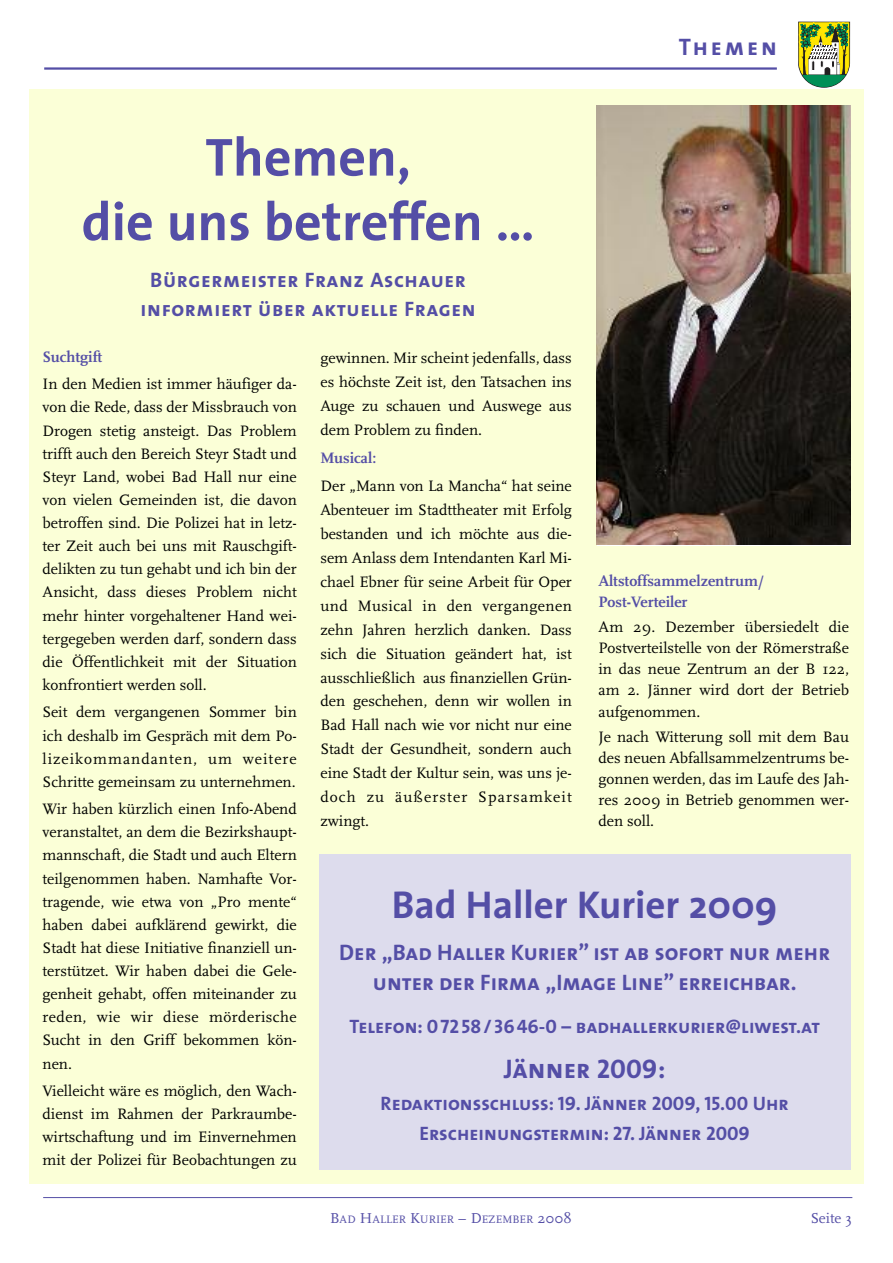
<style>
.page{position:relative;width:893px;height:1263px;background:#fff}
.page>*{position:absolute;margin:0;border:0;box-sizing:border-box;transform-origin:0 0}
.t1{font:700 54px/64.5px "The Sans";color:#544ea6;text-align:center}
.t2{font:700 39px "The Sans";color:#544ea6}
.t3{font:27px "The Sans Bold Caps";color:#544ea6}
.t4{font:24px "The Sans Bold Caps";letter-spacing:.12em;color:#544ea6}
.t5{font:22.5px/29.7px "The Sans Bold Caps";color:#544ea6;text-align:center}
.t6{font:21px/29.7px "The Sans Bold Caps";letter-spacing:.03em;color:#544ea6;text-align:center}
.t7{font:19.5px/29.7px "The Sans Bold Caps";color:#544ea6;text-align:center}
.t8{font:15.75px/23.1px "Scala";color:#000;text-align:justify}
.t9{font:700 15.75px/21px "Scala";color:#544ea6}
.t10{font:15px "Scala";color:#544ea6}
.t11{font:11.25px "Scala";color:#544ea6}
.s1{font-size:15px}
</style>
<div class="page">
<div style="left:29px;top:89px;width:834px;height:1095px;background:#fbffd7"></div>
<svg style="left:798px;top:22px;width:52px;height:66px"></svg>
<hr style="left:43px;top:1197px;width:809px;height:1px;background:#544ea6">
<hr style="left:44px;top:67px;width:733px;height:3px;background:#544ea6">
<img style="left:597px;top:106px;width:253px;height:438px">
<div style="left:319px;top:854px;width:531px;height:315px;background:#dddced"></div>
<h3 class="t4" style="left:679px;top:38px;width:100px">Themen</h3>
<h1 class="t1" style="left:82px;top:130px;width:455px">Themen,<br>die uns betreffen …</h1>
<h3 class="t6" style="left:140px;top:267px;width:337px">Bürgermeister Franz Aschauer informiert über aktuelle Fragen</h3>
<p class="t9" style="left:43px;top:346px;width:61px">Suchtgift</p>
<p class="t8" style="left:43px;top:372px;width:256px">In den Medien ist immer häufiger da&shy;von die Rede, dass der Missbrauch von Drogen stetig ansteigt. Das Problem trifft auch den Bereich Steyr Stadt und Steyr Land, wobei Bad Hall nur eine von vielen Gemeinden ist, die davon betroffen sind. Die Polizei hat in letz&shy;ter Zeit auch bei uns mit Rauschgift&shy;delikten zu tun gehabt und ich bin der Ansicht, dass dieses Problem nicht mehr hinter vorgehaltener Hand wei&shy;tergegeben werden darf, sondern dass die Öffentlichkeit mit der Situation konfrontiert werden soll.</p>
<p class="t8" style="left:43px;top:700px;width:256px">Seit dem vergangenen Sommer bin ich deshalb im Gespräch mit dem Po&shy;lizeikommandanten, um weitere Schritte gemeinsam zu unternehmen.</p>
<p class="t8" style="left:43px;top:797px;width:256px">Wir haben kürzlich einen Info-Abend veranstaltet, an dem die Bezirkshaupt&shy;mannschaft, die Stadt und auch Eltern teilgenommen haben. Namhafte Vor&shy;tragende, wie etwa von „Pro mente“ haben dabei aufklärend gewirkt, die Stadt hat diese Initiative finanziell un&shy;terstützet. Wir haben dabei die Gele&shy;genheit gehabt, offen miteinander zu reden, wie wir diese mörderische Sucht in den Griff bekommen kön&shy;nen.</p>
<p class="t8" style="left:43px;top:1079px;width:256px">Vielleicht wäre es möglich, den Wach&shy;dienst im Rahmen der Parkraumbe&shy;wirtschaftung und im Einvernehmen mit der Polizei für Beobachtungen zu</p>
<p class="t8" style="left:320px;top:346px;width:253px;line-height:23.9px">gewinnen. Mir scheint jedenfalls, dass es höchste Zeit ist, den Tatsachen ins Auge zu schauen und Auswege aus dem Problem zu finden.</p>
<p class="t9" style="left:320px;top:447px;width:57px">Musical:</p>
<p class="t8" style="left:320px;top:474px;width:253px;line-height:23.9px">Der „Mann von La Mancha“ hat seine Abenteuer im Stadttheater mit Erfolg bestanden und ich möchte aus die&shy;sem Anlass dem Intendanten Karl Mi&shy;chael Ebner für seine Arbeit für Oper und Musical in den vergangenen zehn Jahren herzlich danken. Dass sich die Situation geändert hat, ist ausschließlich aus finanziellen Grün&shy;den geschehen, denn wir wollen in Bad Hall nach wie vor nicht nur eine Stadt der Gesundheit, sondern auch eine Stadt der Kultur sein, was uns je&shy;doch zu äußerster Sparsamkeit zwingt.</p>
<p class="t9" style="left:598px;top:570px;width:167px">Altstoffsammelzentrum/<br>Post-Verteiler</p>
<p class="t8" style="left:598px;top:616px;width:252px;line-height:21px">Am 29. Dezember übersiedelt die Postverteilstelle von der Römerstraße in das neue Zentrum an der B 122, am 2. Jänner wird dort der Betrieb aufgenommen.</p>
<p class="t8" style="left:598px;top:726px;width:252px;line-height:21px">Je nach Witterung soll mit dem Bau des neuen Abfallsammelzentrums be&shy;gonnen werden, das im Laufe des Jah&shy;res 2009 in Betrieb genommen wer&shy;den soll.</p>
<h2 class="t2" style="left:392px;top:889px;width:387px">Bad Haller Kurier 2009</h2>
<h3 class="t5" style="left:339px;top:940px;width:492px">Der „Bad Haller Kurier” ist ab sofort nur mehr unter der Firma „Image Line” erreichbar.</h3>
<p class="t7" style="left:349px;top:1014px;width:472px">Telefon: 0 72 58/3646-0 – badhallerkurier@liwest.at</p>
<h3 class="t3" style="left:504px;top:1060px;width:163px">Jänner 2009:</h3>
<p class="t7" style="left:381px;top:1090px;width:410px">Redaktionsschluss: 19. Jänner 2009, 15.00 Uhr<br>Erscheinungstermin: 27. Jänner 2009</p>
<p class="t11" style="left:330px;top:1213px;width:243px"><span class="s1">B</span>AD <span class="s1">H</span>ALLER <span class="s1">K</span>URIER <span class="s1">– D</span>EZEMBER <span class="s1">2008</span></p>
<p class="t10" style="left:811px;top:1209px;width:43px">Seite 3</p>
</div>
